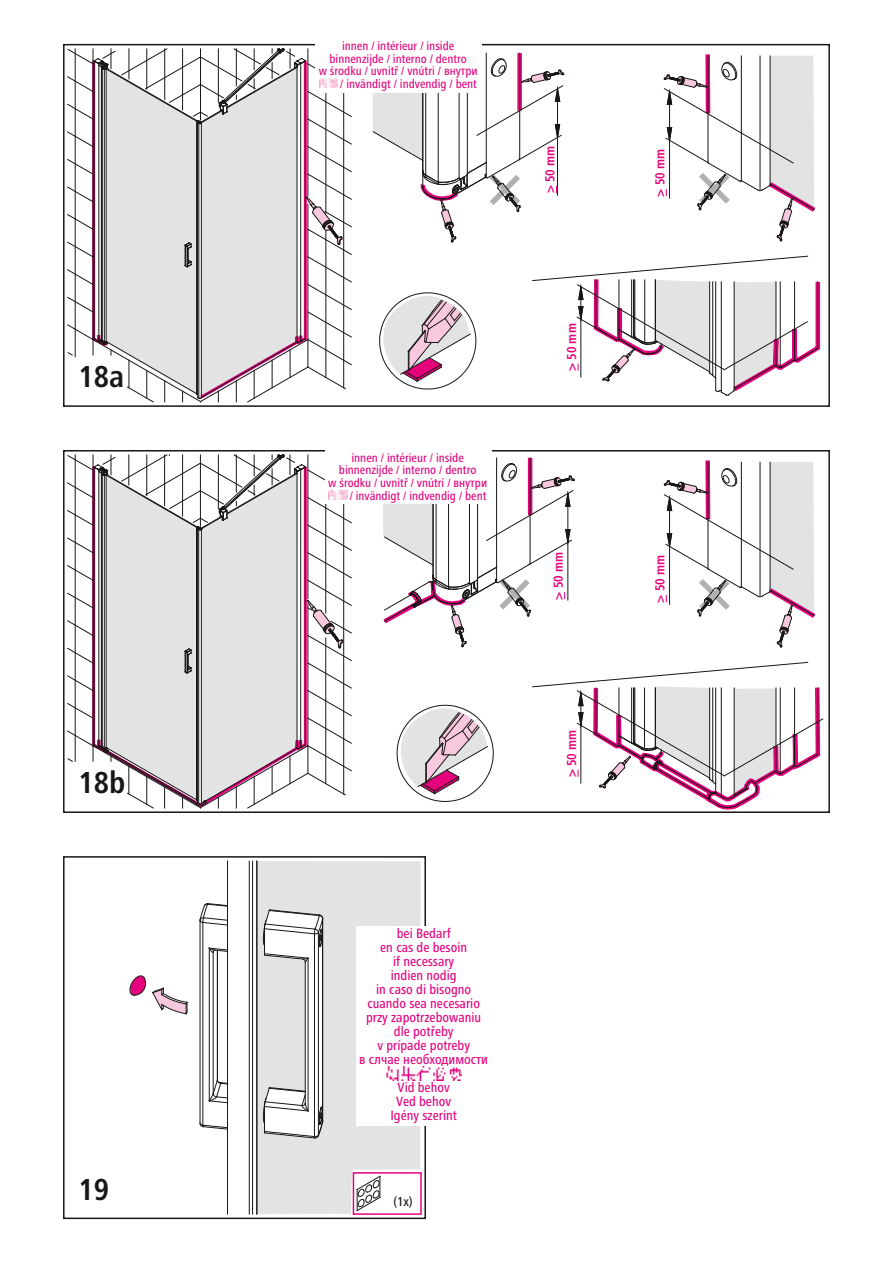
<style>
.page{position:relative;width:893px;height:1263px;background:#fff}
.page>*{position:absolute;margin:0;border:0;box-sizing:border-box;transform-origin:0 0}
.t1{font:700 condensed 31.5px "Frutiger Next LTW1 G";color:#171715}
.t2{font:500 condensed 13.95px/14px "Frutiger Next LTW1 G";color:#e5007c;text-align:center}
.t3{font:700 condensed 13.5px "Frutiger Next LTW1 G";color:#e5007c}
.t4{font:500 condensed 13.5px "Frutiger Next LTW1 G";color:#171715}
.t5{font:500 condensed 12.6px "Frutiger Next LTW1 G";color:#e4007b}
</style>
<div class="page">
<svg style="left:258px;top:861px;width:162px;height:353px;background:#e3e4e4"></svg>
<svg style="left:130px;top:975px;width:16px;height:21px"></svg>
<svg style="left:152px;top:988px;width:36px;height:26px"></svg>
<div style="left:353px;top:1172px;width:69px;height:43px;border:2px solid #e5007c"></div>
<svg style="left:357px;top:1176px;width:24px;height:35px"></svg>
<hr style="left:257px;top:861px;width:1px;height:353px;background:#171715">
<svg style="left:209px;top:1079px;width:18px;height:24px"></svg>
<svg style="left:209px;top:947px;width:18px;height:6px"></svg>
<svg style="left:200px;top:903px;width:27px;height:22px"></svg>
<svg style="left:200px;top:1123px;width:27px;height:6px"></svg>
<hr style="left:213px;top:952px;width:1px;height:142px;background:#171715">
<hr style="left:209px;top:948px;width:1px;height:153px;background:#171715">
<hr style="left:203px;top:922px;width:1px;height:203px;background:#171715">
<hr style="left:217px;top:950px;width:1px;height:130px;background:#171715">
<hr style="left:200px;top:920px;width:1px;height:203px;background:#171715">
<hr style="left:249px;top:861px;width:1px;height:353px;background:#171715">
<hr style="left:252px;top:861px;width:1px;height:353px;background:#171715">
<hr style="left:227px;top:861px;width:1px;height:353px;background:#171715">
<svg style="left:263px;top:909px;width:60px;height:229px"></svg>
<svg style="left:67px;top:48px;width:285px;height:355px"></svg>
<hr style="left:308px;top:49px;width:1px;height:147px;background:#171715">
<hr style="left:326px;top:49px;width:1px;height:164px;background:#171715">
<svg style="left:397px;top:704px;width:97px;height:98px"></svg>
<svg style="left:67px;top:454px;width:285px;height:355px"></svg>
<hr style="left:325px;top:455px;width:1px;height:158px;background:#171715">
<div style="left:63px;top:856px;width:363px;height:363px;border:2px solid #171715"></div>
<div style="left:357px;top:926px;width:133px;height:199px;background:#fff"></div>
<img style="left:386px;top:1066px;width:75px;height:15px">
<svg style="left:372px;top:43px;width:450px;height:353px"></svg>
<div style="left:63px;top:450px;width:767px;height:363px;border:2px solid #171715"></div>
<svg style="left:383px;top:458px;width:192px;height:189px"></svg>
<svg style="left:664px;top:462px;width:152px;height:186px"></svg>
<svg style="left:532px;top:662px;width:291px;height:146px"></svg>
<div style="left:315px;top:38px;width:167px;height:54px;background:#fff"></div>
<img style="left:319px;top:78px;width:19px;height:10px">
<div style="left:325px;top:449px;width:166px;height:55px;background:#fff"></div>
<img style="left:329px;top:490px;width:18px;height:9px">
<h1 class="t1" style="left:78px;top:358px;width:47px">18a</h1>
<h1 class="t1" style="left:78px;top:764px;width:48px">18b</h1>
<h1 class="t1" style="left:78px;top:1170px;width:32px">19</h1>
<p class="t5" style="left:342px;top:41px;width:114px">innen / intérieur / inside</p>
<p class="t5" style="left:329px;top:54px;width:139px">binnenzijde / interno / dentro</p>
<p class="t5" style="left:319px;top:66px;width:161px">w środku / uvnitř / vnútri / внутри</p>
<p class="t5" style="left:340px;top:79px;width:138px">/ invändigt / indvendig / bent</p>
<p class="t5" style="left:351px;top:453px;width:114px">innen / intérieur / inside</p>
<p class="t5" style="left:339px;top:465px;width:139px">binnenzijde / interno / dentro</p>
<p class="t5" style="left:328px;top:478px;width:161px">w środku / uvnitř / vnútri / внутри</p>
<p class="t5" style="left:350px;top:490px;width:138px">/ invändigt / indvendig / bent</p>
<p class="t3" style="left:542px;top:193px;width:49px;rotate:-90deg">&gt; 50 mm</p>
<p class="t3" style="left:564px;top:371px;width:49px;rotate:-90deg">&gt; 50 mm</p>
<p class="t3" style="left:652px;top:196px;width:49px;rotate:-90deg">&gt; 50 mm</p>
<p class="t3" style="left:550px;top:600px;width:49px;rotate:-90deg">&gt; 50 mm</p>
<p class="t3" style="left:652px;top:603px;width:49px;rotate:-90deg">&gt; 50 mm</p>
<p class="t3" style="left:564px;top:777px;width:49px;rotate:-90deg">&gt; 50 mm</p>
<p class="t2" style="left:359px;top:927px;width:130px">bei Bedarf<br>en cas de besoin<br>if necessary<br>indien nodig<br>in caso di bisogno cuando sea necesario przy zapotrzebowaniu dle potřeby<br>v prípade potreby<br>в слчае необходимости</p>
<p class="t2" style="left:390px;top:1081px;width:68px">Vid behov<br>Ved behov<br>Igény szerint</p>
<p class="t4" style="left:394px;top:1196px;width:20px">(1x)</p>
</div>
